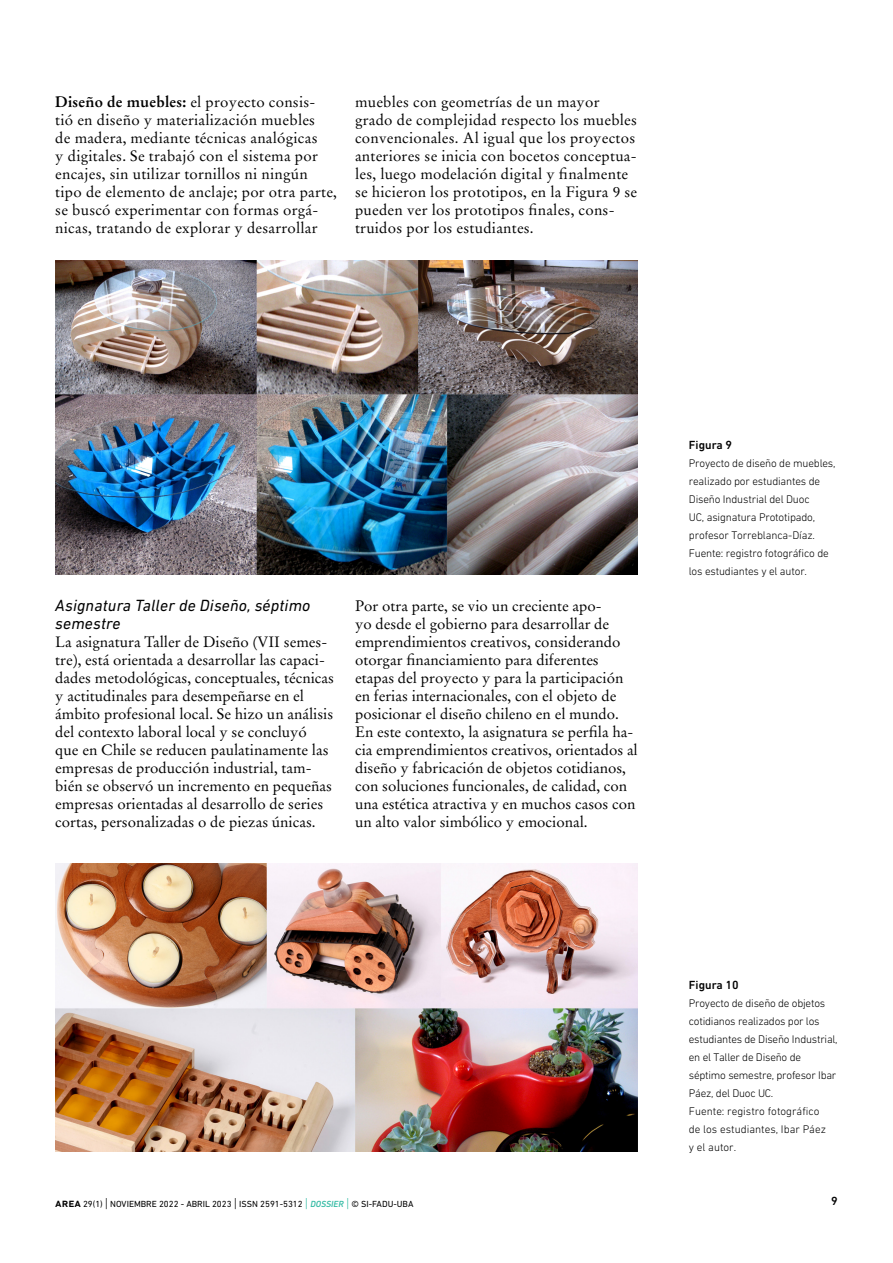
<style>
.page{position:relative;width:893px;height:1263px;background:#fff}
.page>*{position:absolute;margin:0;border:0;box-sizing:border-box;transform-origin:0 0}
.Subtitulo_3{font:italic 16.5px/18px "DIN Next LT Pro";letter-spacing:.01em;color:#000}
.Texto_principal{font:15px/18px "Stempel Garamond LT Std";color:#000}
.Titulo_Figuras_Fotog{font:500 12px "DIN Next LT Pro";color:#000}
.Epígrafe{font:300 11.25px/18px "DIN Next LT Pro";letter-spacing:-.015em;color:#000}
.t1{font:9px "DIN Next LT Pro";color:#000}
.s1{font-weight:700}
.s2{font-weight:500;font-size:12px}
.s3{font-weight:300;font-size:13.5px}
.s4{font-weight:300;font-size:13.5px;color:#36bba5}
.s5{font-weight:500;font-style:italic;color:#36bba5}
</style>
<div class="page">
<img style="left:55px;top:261px;width:583px;height:314px">
<img style="left:55px;top:864px;width:583px;height:287px">
<p class="Texto_principal" style="left:55px;top:93px;width:283px"><span class="s1">Diseño de muebles:</span> el proyecto consis-<br>tió en diseño y materialización muebles<br>de madera, mediante técnicas analógicas<br>y digitales. Se trabajó con el sistema por encajes, sin utilizar tornillos ni ningún tipo de elemento de anclaje; por otra parte, se buscó experimentar con formas orgá&shy;nicas, tratando de explorar y desarrollar</p>
<p class="Texto_principal" style="left:355px;top:93px;width:284px">muebles con geometrías de un mayor grado de complejidad respecto los muebles convencionales. Al igual que los proyectos anteriores se inicia con bocetos conceptua&shy;les, luego modelación digital y finalmente se hicieron los prototipos, en la Figura 9 se pueden ver los prototipos finales, cons&shy;truidos por los estudiantes.</p>
<p class="Subtitulo_3" style="left:55px;top:596px;width:257px">Asignatura Taller de Diseño, séptimo semestre</p>
<p class="Texto_principal" style="left:55px;top:633px;width:280px">La asignatura Taller de Diseño (VII semes&shy;tre), está orientada a desarrollar las capaci&shy;dades metodológicas, conceptuales, técnicas y actitudinales para desempeñarse en el ámbito profesional local. Se hizo un análisis del contexto laboral local y se concluyó que en Chile se reducen paulatinamente las empresas de producción industrial, tam&shy;bién se observó un incremento en pequeñas empresas orientadas al desarrollo de series cortas, personalizadas o de piezas únicas.</p>
<p class="Texto_principal" style="left:355px;top:597px;width:270px">Por otra parte, se vio un creciente apo-<br>yo desde el gobierno para desarrollar de emprendimientos creativos, considerando otorgar financiamiento para diferentes etapas del proyecto y para la participación en ferias internacionales, con el objeto de posicionar el diseño chileno en el mundo.</p>
<p class="Texto_principal" style="left:355px;top:723px;width:284px">En este contexto, la asignatura se perfila ha&shy;cia emprendimientos creativos, orientados al diseño y fabricación de objetos cotidianos, con soluciones funcionales, de calidad, con una estética atractiva y en muchos casos con un alto valor simbólico y emocional.</p>
<p class="Titulo_Figuras_Fotog" style="left:689px;top:438px;width:45px">Figura 9</p>
<p class="Epígrafe" style="left:689px;top:454px;width:148px">Proyecto de diseño de muebles, realizado por estudiantes de<br>Diseño Industrial del Duoc<br>UC, asignatura Prototipado, profesor Torreblanca-Díaz.</p>
<p class="Epígrafe" style="left:689px;top:544px;width:141px">Fuente: registro fotográfico de los estudiantes y el autor.</p>
<p class="Titulo_Figuras_Fotog" style="left:689px;top:978px;width:51px">Figura 10</p>
<p class="Epígrafe" style="left:689px;top:994px;width:150px">Proyecto de diseño de objetos cotidianos realizados por los estudiantes de Diseño Industrial, en el Taller de Diseño de séptimo semestre, profesor Ibar<br>Páez, del Duoc UC.</p>
<p class="Epígrafe" style="left:689px;top:1102px;width:139px">Fuente: registro fotográfico de los estudiantes, Ibar Páez y el autor.</p>
<p class="t1" style="left:55px;top:1198px;width:360px"><span class="s2">area</span> 29(1) <span class="s3">|</span> NOVIEMBRE 2022 - ABRIL 2023 <span class="s3">|</span> ISSN 2591-5312 <span class="s4">|</span> <span class="s5">DOSSIER</span> <span class="s4">|</span> © SI-FADU-UBA</p>
<p class="Titulo_Figuras_Fotog" style="left:831px;top:1194px;width:8px">9</p>
</div>
